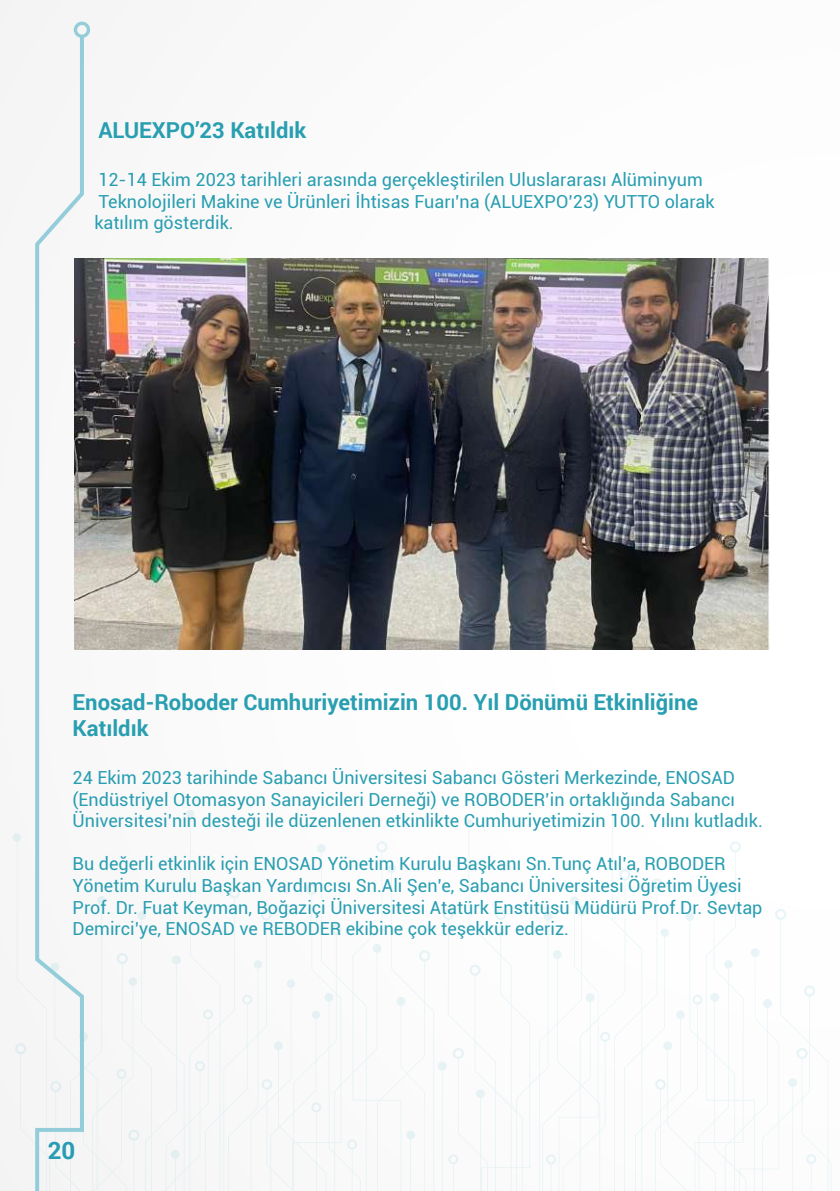
<style>
.page{position:relative;width:840px;height:1191px;background:#fff}
.page>*{position:absolute;margin:0;border:0;box-sizing:border-box;transform-origin:0 0}
.t1{font:700 24px "Roboto";color:#289cb3}
.t2{font:700 22px/26.4px "Roboto";color:#289eb1}
.t3{font:18px/21.6px "Roboto";color:#289eb1}
</style>
<div class="page">
<svg style="left:33px;top:32px;width:53px;height:745px"></svg>
<svg style="left:74px;top:22px;width:16px;height:16px"></svg>
<svg style="left:607px;top:774px;width:8px;height:8px"></svg>
<svg style="left:1px;top:777px;width:830px;height:414px"></svg>
<img style="left:75px;top:258px;width:694px;height:391px">
<p class="t2" style="left:98px;top:116px;width:209px">ALUEXPO’23 Katıldık</p>
<p class="t3" style="left:94px;top:168px;width:621px">12-14 Ekim 2023 tarihleri arasında gerçekleştirilen Uluslararası Alüminyum<br>Teknolojileri Makine ve Ürünleri İhtisas Fuarı’na (ALUEXPO’23) YUTTO olarak katılım gösterdik.</p>
<p class="t2" style="left:73px;top:687px;width:626px">Enosad-Roboder Cumhuriyetimizin 100. Yıl Dönümü Etkinliğine<br>Katıldık</p>
<p class="t3" style="left:73px;top:766px;width:691px">24 Ekim 2023 tarihinde Sabancı Üniversitesi Sabancı Gösteri Merkezinde, ENOSAD (Endüstriyel Otomasyon Sanayicileri Derneği) ve ROBODER’in ortaklığında Sabancı<br>Üniversitesi’nin desteği ile düzenlenen etkinlikte Cumhuriyetimizin 100. Yılını kutladık.</p>
<p class="t3" style="left:73px;top:852px;width:691px">Bu değerli etkinlik için ENOSAD Yönetim Kurulu Başkanı Sn.Tunç Atıl’a, ROBODER Yönetim Kurulu Başkan Yardımcısı Sn.Ali Şen’e, Sabancı Üniversitesi Öğretim Üyesi Prof. Dr. Fuat Keyman, Boğaziçi Üniversitesi Atatürk Enstitüsü Müdürü Prof.Dr. Sevtap Demirci’ye, ENOSAD ve REBODER ekibine çok teşekkür ederiz.</p>
<h1 class="t1" style="left:48px;top:1133px;width:29px">20</h1>
</div>
